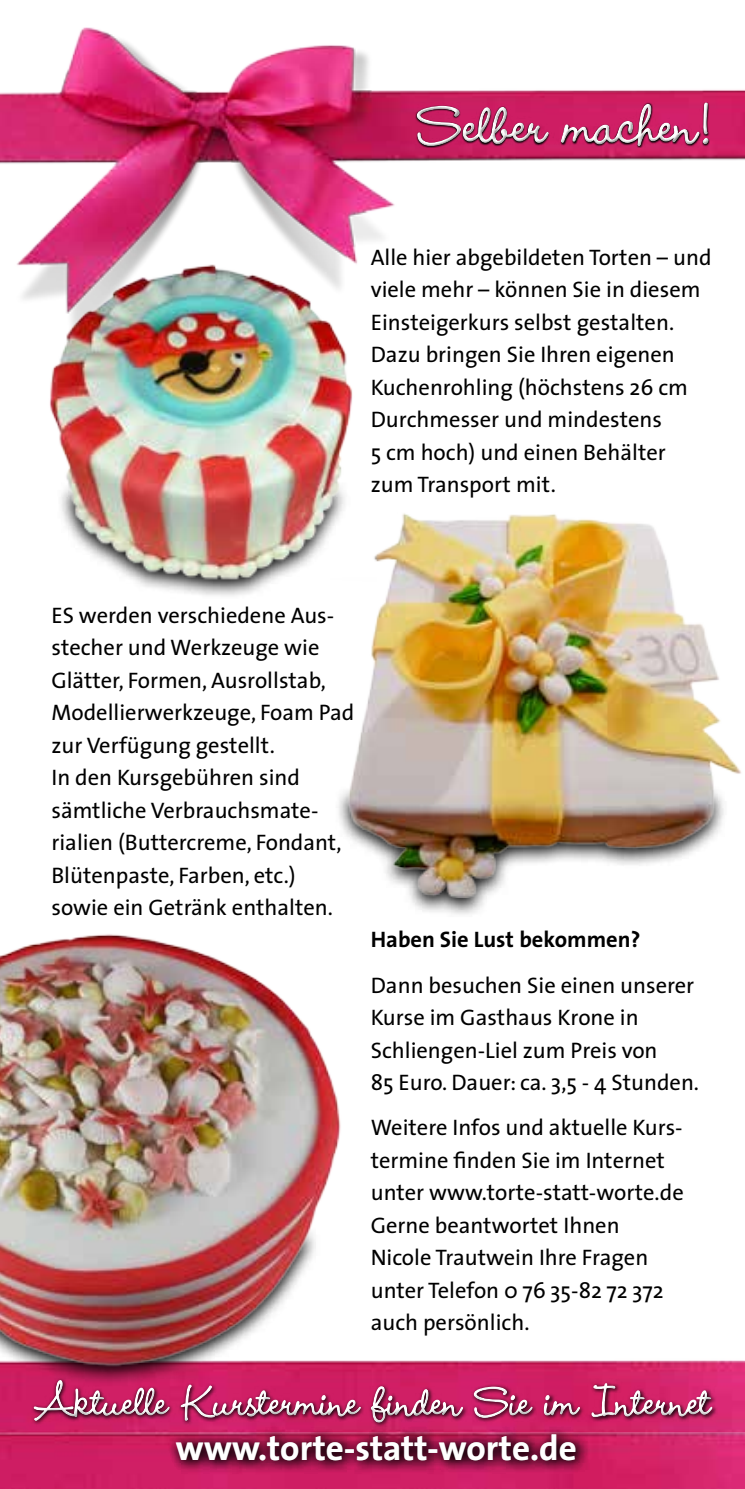
<style>
.page{position:relative;width:745px;height:1489px;background:#fff}
.page>*{position:absolute;margin:0;border:0;box-sizing:border-box;transform-origin:0 0}
.t1{font:700 67.5px "Wendy LP";color:#fff}
.t2{font:700 52.5px "Wendy LP";color:#fff}
.t3{font:700 35px "The Sans";color:#fff}
.t4{font:22.5px/32.5px "The Sans";color:#000}
.t5{font:700 22.5px "The Sans";color:#000}
</style>
<div class="page">
<svg style="left:145px;top:586px;width:118px;height:10px"></svg>
<svg style="left:410px;top:897px;width:77px;height:18px"></svg>
<img style="left:0;top:1360px;width:744px;height:128px">
<img style="left:0;top:27px;width:744px;height:273px">
<svg style="left:25px;top:1371px;width:692px;height:54px;background:#d12165"></svg>
<svg style="left:29px;top:1376px;width:690px;height:54px;background:#b1225b"></svg>
<div style="left:411px;top:97px;width:300px;height:48px;background:#cd1e5f"></div>
<svg style="left:413px;top:101px;width:299px;height:49px"></svg>
<img style="left:46px;top:255px;width:330px;height:331px">
<svg style="left:168px;top:1424px;width:422px;height:49px;background:#8d1544"></svg>
<img style="left:322px;top:505px;width:419px;height:392px">
<svg style="left:0;top:1380px;width:321px;height:5px;background:#cc1f64"></svg>
<img style="left:0;top:934px;width:356px;height:446px">
<h1 class="t1" style="left:418px;top:85px;width:296px">Selber machen!</h1>
<p class="t4" style="left:370px;top:240px;width:342px">Alle hier abgebildeten Torten – und viele mehr – können Sie in diesem<br>Einsteigerkurs selbst gestalten.<br>Dazu bringen Sie Ihren eigenen<br>Kuchenrohling (höchstens 26 cm<br>Durchmesser und mindestens<br>5 cm hoch) und einen Behälter zum Transport mit.</p>
<p class="t4" style="left:51px;top:598px;width:304px">ES werden verschiedene Aus&shy;stecher und Werkzeuge wie<br>Glätter, Formen, Ausrollstab,<br>Modellierwerkzeuge, Foam Pad zur Verfügung gestellt.<br>In den Kursgebühren sind sämtliche Verbrauchsmate&shy;rialien (Buttercreme, Fondant,<br>Blütenpaste, Farben, etc.) sowie ein Getränk enthalten.</p>
<p class="t5" style="left:370px;top:921px;width:271px">Haben Sie Lust bekommen?</p>
<p class="t4" style="left:370px;top:967px;width:329px">Dann besuchen Sie einen unserer<br>Kurse im Gasthaus Krone in<br>Schliengen-Liel zum Preis von<br>85 Euro. Dauer: ca. 3,5 - 4 Stunden.</p>
<p class="t4" style="left:370px;top:1110px;width:314px">Weitere Infos und aktuelle Kurs&shy;termine finden Sie im Internet unter www.torte-statt-worte.de<br>Gerne beantwortet Ihnen<br>Nicole Trautwein Ihre Fragen unter Telefon 0 76 35-82 72 372 auch persönlich.</p>
<h2 class="t2" style="left:35px;top:1370px;width:676px">Aktuelle Kurstermine finden Sie im Internet</h2>
<h3 class="t3" style="left:176px;top:1418px;width:402px">www.torte-statt-worte.de</h3>
</div>
